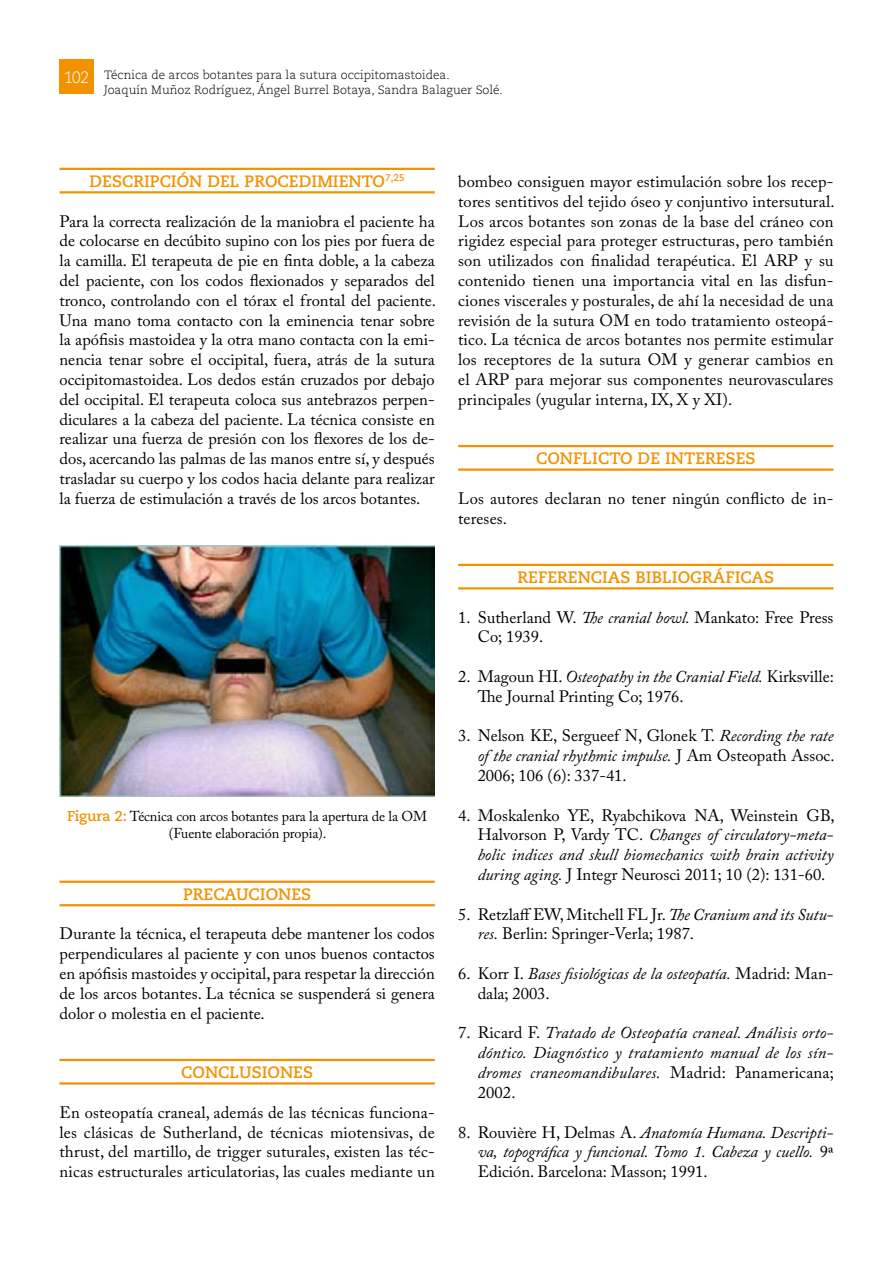
<style>
.page{position:relative;width:893px;height:1263px;background:#fff}
.page>*{position:absolute;margin:0;border:0;box-sizing:border-box;transform-origin:0 0}
.Texto_general{font:16.5px/19.8px "Adobe Caslon Pro";letter-spacing:.01em;color:#000;text-align:justify}
.Bibliografía{font:16.5px/19.8px "Adobe Caslon Pro";color:#000}
.Bibliografía-2{font:italic 16.5px/19.8px "Adobe Caslon Pro";letter-spacing:-.005em;color:#000;text-align:justify}
.Entradillas_color{font:700 16.5px "Caecilia LT Std";color:#f39200}
.Pié_de_foto{font:14.25px/16.5px "Adobe Caslon Pro";letter-spacing:-.01em;color:#000;text-align:center}
.Mancheta{font:300 12px "Caecilia LT Std";color:#000}
.s1{font-size:16.5px;color:#fff}
.s2{font-family:"Caecilia LT Std";font-weight:700;color:#f39200}
.s3{font-style:italic}
.s4{font-style:normal}
</style>
<div class="page">
<div style="left:60px;top:60px;width:34px;height:34px;background:#f39200"></div>
<hr style="left:60px;top:168px;width:375px;height:2px;background:#f39200">
<hr style="left:60px;top:191px;width:375px;height:2px;background:#f39200">
<hr style="left:60px;top:881px;width:375px;height:2px;background:#f39200">
<hr style="left:60px;top:904px;width:375px;height:2px;background:#f39200">
<hr style="left:60px;top:1059px;width:375px;height:2px;background:#f39200">
<hr style="left:60px;top:1082px;width:375px;height:2px;background:#f39200">
<img style="left:60px;top:545px;width:375px;height:251px">
<hr style="left:458px;top:445px;width:375px;height:2px;background:#f39200">
<hr style="left:458px;top:468px;width:375px;height:3px;background:#f39200">
<hr style="left:458px;top:564px;width:375px;height:2px;background:#f39200">
<hr style="left:458px;top:587px;width:375px;height:2px;background:#f39200">
<p class="Mancheta" style="left:64px;top:68px;width:387px"><span class="s1">102</span> Técnica de arcos botantes para la sutura occipitomastoidea.</p>
<p class="Mancheta" style="left:104px;top:83px;width:400px">Joaquín Muñoz Rodríguez, Ángel Burrel Botaya, Sandra Balaguer Solé.</p>
<p class="Entradillas_color" style="left:89px;top:171px;width:317px">DESCRIPCIÓN DEL PROCEDIMIENTO<sup>7,25</sup></p>
<p class="Texto_general" style="left:60px;top:211px;width:378px">Para la correcta realización de la maniobra el paciente ha de colocarse en decúbito supino con los pies por fuera de la camilla. El terapeuta de pie en finta doble, a la cabeza del paciente, con los codos flexionados y separados del tronco, controlando con el tórax el frontal del paciente.<br>Una mano toma contacto con la eminencia tenar sobre la apófisis mastoidea y la otra mano contacta con la emi&shy;nencia tenar sobre el occipital, fuera, atrás de la sutura occipitomastoidea. Los dedos están cruzados por debajo del occipital. El terapeuta coloca sus antebrazos perpen&shy;diculares a la cabeza del paciente. La técnica consiste en realizar una fuerza de presión con los flexores de los de&shy;dos, acercando las palmas de las manos entre sí, y después trasladar su cuerpo y los codos hacia delante para realizar la fuerza de estimulación a través de los arcos botantes.</p>
<p class="Pié_de_foto" style="left:67px;top:808px;width:361px"><span class="s2">Figura 2:</span> Técnica con arcos botantes para la apertura de la OM (Fuente elaboración propia).</p>
<p class="Entradillas_color" style="left:183px;top:884px;width:130px">PRECAUCIONES</p>
<p class="Texto_general" style="left:60px;top:924px;width:377px">Durante la técnica, el terapeuta debe mantener los codos perpendiculares al paciente y con unos buenos contactos en apófisis mastoides y occipital, para respetar la dirección de los arcos botantes. La técnica se suspenderá si genera dolor o molestia en el paciente.</p>
<p class="Entradillas_color" style="left:181px;top:1062px;width:133px">CONCLUSIONES</p>
<p class="Texto_general" style="left:60px;top:1102px;width:377px">En osteopatía craneal, además de las técnicas funciona&shy;les clásicas de Sutherland, de técnicas miotensivas, de thrust, del martillo, de trigger suturales, existen las téc&shy;nicas estructurales articulatorias, las cuales mediante un</p>
<p class="Texto_general" style="left:458px;top:171px;width:378px">bombeo consiguen mayor estimulación sobre los recep&shy;tores sentitivos del tejido óseo y conjuntivo intersutural.<br>Los arcos botantes son zonas de la base del cráneo con rigidez especial para proteger estructuras, pero también son utilizados con finalidad terapéutica. El ARP y su contenido tienen una importancia vital en las disfun&shy;ciones viscerales y posturales, de ahí la necesidad de una revisión de la sutura OM en todo tratamiento osteopá&shy;tico. La técnica de arcos botantes nos permite estimular los receptores de la sutura OM y generar cambios en el ARP para mejorar sus componentes neurovasculares principales (yugular interna, IX, X y XI).</p>
<p class="Entradillas_color" style="left:536px;top:449px;width:221px">CONFLICTO DE INTERESES</p>
<p class="Texto_general" style="left:458px;top:488px;width:377px">Los autores declaran no tener ningún conflicto de in&shy;tereses.</p>
<p class="Entradillas_color" style="left:517px;top:567px;width:258px">REFERENCIAS BIBLIOGRÁFICAS</p>
<p class="Bibliografía" style="left:478px;top:607px;width:357px;text-indent:-20px">1. Sutherland W. <span class="s3">The cranial bowl.</span> Mankato: Free Press<br>Co; 1939.</p>
<p class="Bibliografía" style="left:478px;top:666px;width:358px;text-indent:-20px">2. Magoun HI. <span class="s3">Osteopathy in the Cranial Field.</span> Kirksville:<br>The Journal Printing Co; 1976.</p>
<p class="Bibliografía" style="left:478px;top:726px;width:358px;text-align:justify;text-indent:-20px">3. Nelson KE, Sergueef N, Glonek T. <span class="s3">Recording the rate of the cranial rhythmic impulse.</span> J Am Osteopath Assoc.<br>2006; 106 (6): 337-41.</p>
<p class="Bibliografía" style="left:478px;top:805px;width:358px;text-align:justify;text-indent:-20px">4. Moskalenko YE, Ryabchikova NA, Weinstein GB, Halvorson P, Vardy TC. <span class="s3">Changes of circulatory-meta&shy;bolic indices and skull biomechanics with brain activity during aging.</span> J Integr Neurosci 2011; 10 (2): 131-60.</p>
<p class="Bibliografía" style="left:478px;top:904px;width:357px;text-indent:-20px">5. Retzlaff EW, Mitchell FL Jr. <span class="s3">The Cranium and its Sutu&shy;res.</span> Berlin: Springer-Verla; 1987.</p>
<p class="Bibliografía-2" style="left:478px;top:963px;width:357px;text-indent:-20px"><span class="s4">6. Korr I.</span> Bases fisiológicas de la osteopatía. <span class="s4">Madrid: Man&shy;dala; 2003.</span></p>
<p class="Bibliografía-2" style="left:478px;top:1023px;width:358px;text-indent:-20px"><span class="s4">7. Ricard F.</span> Tratado de Osteopatía craneal. Análisis orto&shy;dóntico. Diagnóstico y tratamiento manual de los sín&shy;dromes craneomandibulares. <span class="s4">Madrid: Panamericana; 2002.</span></p>
<p class="Bibliografía-2" style="left:478px;top:1122px;width:357px;text-indent:-20px"><span class="s4">8. Rouvière H, Delmas A.</span> Anatomía Humana. Descripti&shy;va, topográfica y funcional. Tomo 1. Cabeza y cuello. <span class="s4">9ª Edición. Barcelona: Masson; 1991.</span></p>
</div>
